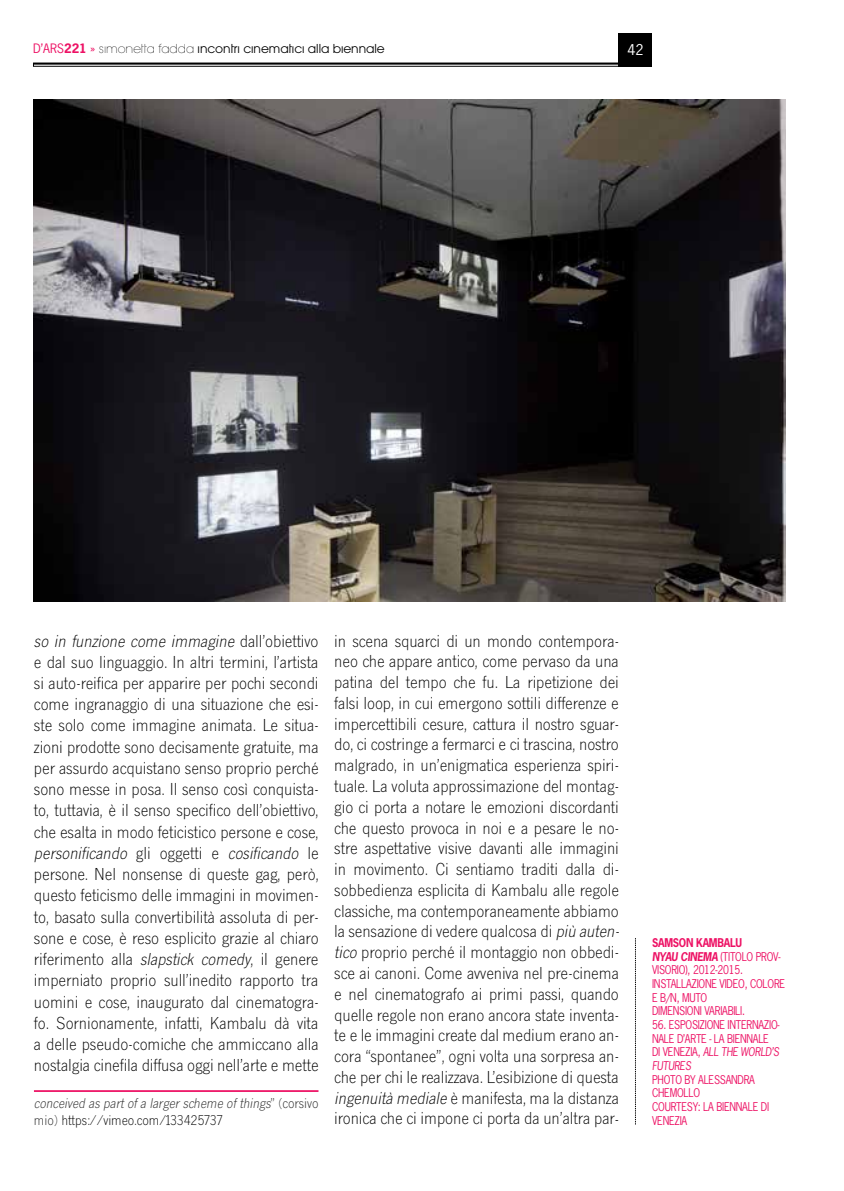
<style>
.page{position:relative;width:844px;height:1191px;background:#fff}
.page>*{position:absolute;margin:0;border:0;box-sizing:border-box;transform-origin:0 0}
.t1{font:17.15px/20.8px "Lightline Gothic BQ";color:#000;text-align:justify}
.t2{font:italic 14px/16.8px "Lightline Gothic BQ";color:#262626}
.t3{font:14px "News Gothic Std";color:#fff}
.t4{font:12.25px "ITC Avant Garde Pro";letter-spacing:-.005em;color:#000}
.t5{font:11.38px/13.7px "News Gothic Std";letter-spacing:-.025em;color:#ed1164;scale:.9 1}
.s1{font-family:"News Gothic Std";color:#ed1164}
.s2{font-family:"News Gothic Std";font-weight:700;color:#ed1164}
.s3{font-weight:200}
.s4{font-style:italic}
.s5{font-style:normal}
.s6{font-style:normal;color:#000}
.s7{font-weight:700}
.s8{font-weight:700;font-style:italic}
</style>
<div class="page">
<hr style="left:33px;top:63px;width:586px;height:2px;background:#000">
<div style="left:618px;top:33px;width:34px;height:33px;background:#000"></div>
<hr style="left:34px;top:1090px;width:284px;height:2px;background:#ed1164">
<svg style="left:635px;top:938px;width:1px;height:186px"></svg>
<img style="left:33px;top:100px;width:752px;height:501px">
<p class="t4" style="left:33px;top:41px;width:353px"><span class="s1">D’ARS</span><span class="s2">221</span> <span class="s1">»</span> <span class="s3">sımonetta fadda</span> ıncontrı cınematıcı alla bıennale</p>
<p class="t3" style="left:627px;top:41px;width:18px">42</p>
<p class="t1" style="left:34px;top:630px;width:286px"><span class="s4">so in funzione come immagine</span> d a l l ’ o b i ett i vo e dal suo linguaggio. In altri termini, l’artista si auto-reifica per apparire per pochi secondi come ingranaggio di una situazione che esi&shy;ste solo come immagine animata. Le situa&shy;zioni prodotte sono decisamente gratuite, ma per assurdo acquistano senso proprio perché sono messe in posa. Il senso così conquista&shy;to, tuttavia, è il senso specifico dell’obiettivo, che esalta in modo feticistico persone e cose, <span class="s4">personificando</span> g l i o gg ett i e <span class="s4">cosificando</span> l e persone. Nel nonsense di queste gag, però, questo feticismo delle immagini in movimen&shy;to, basato sulla convertibilità assoluta di per&shy;sone e cose, è reso esplicito grazie al chiaro riferimento alla <span class="s4">slapstick comedy</span>, il genere imperniato proprio sull’inedito rapporto tra uomini e cose, inaugurato dal cinematogra&shy;fo. Sornionamente, infatti, Kambalu dà vita a delle pseudo-comiche che ammiccano alla nostalgia cinefila diffusa oggi nell’arte e mette</p>
<p class="t2" style="left:34px;top:1094px;width:286px">conceived aspartofa largerscheme ofthings<span class="s5">” ( c o rs i v o mio)</span> <span class="s6">https://vimeo.com/133425737</span></p>
<p class="t1" style="left:334px;top:630px;width:289px;text-align:left">in scena squarci di un mondo contempora&shy;neo che appare antico, come pervaso da una patina del tempo che fu. La ripetizione dei falsi loop, in cui emergono sottili differenze e impercettibili cesure, cattura il nostro sguar&shy;do, ci costringe a fermarci e ci trascina, nostro malgrado, in un’enigmatica esperienza spiri&shy;tuale. La voluta approssimazione del montag&shy;gio ci porta a notare le emozioni discordanti che questo provoca in noi e a pesare le no&shy;stre aspettative visive davanti alle immagini in movimento. Ci sentiamo traditi dalla di&shy;sobbedienza esplicita di Kambalu alle regole classiche, ma contemporaneamente abbiamo la sensazione di vedere qualcosa di <span class="s4">piùauten&shy;tico</span>proprio perché il montaggio non obbedi&shy;sce ai canoni. Come avveniva nel pre-cinema e nel cinematografo ai primi passi, quando quelle regole non erano ancora state inventa&shy;te e le immagini create dal medium erano an&shy;cora “spontanee”, ogni volta una sorpresa an&shy;che per chi le realizzava. L’esibizione di questa <span class="s4">ingenuità mediale</span> è manifesta, ma la distanza ironica che ci impone ci porta da un’altra par-</p>
<p class="t5" style="left:652px;top:935px;width:149px"><span class="s7">SAMSON KAMBALU<br></span><span class="s8">NYAU CINEMA</span> (TITOLO PROV-<br>VISORIO), 2012-2015.<br>INSTALLAZIONE VIDEO, COLORE<br>E B/N, MUTO<br>DIMENSIONI VARIABILI.</p>
<p class="t5" style="left:652px;top:1017px;width:143px">56. ESPOSIZIONE INTERNAZIO-<br>NALE D’ARTE - LA BIENNALE<br>DI VENEZIA, <span class="s4">ALL THE WORLD’S<br>FUTURES</span></p>
<p class="t5" style="left:652px;top:1072px;width:131px">PHOTO BY ALESSANDRA<br>CHEMOLLO<br>COURTESY: LA BIENNALE DI<br>VENEZIA</p>
</div>
